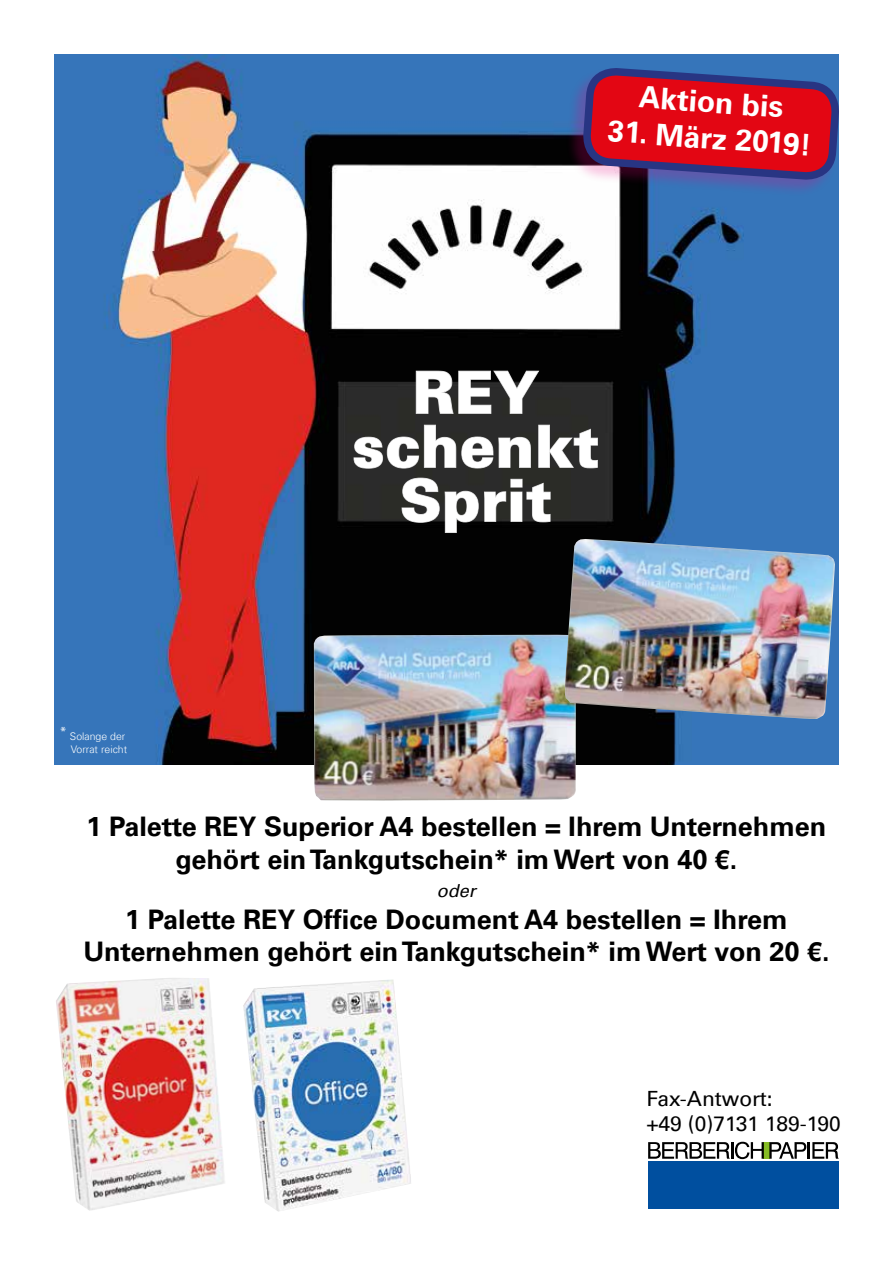
<style>
.page{position:relative;width:893px;height:1263px;background:#fff}
.page>*{position:absolute;margin:0;border:0;box-sizing:border-box;transform-origin:0 0}
.t1{font:900 58.5px/54px "Univers Com 75";color:#fff;text-align:center}
.t2{font:700 30px "Univers Com 65";color:#fff}
.t3{font:700 27px/32.4px "Univers Com 65";color:#000;text-align:center}
.t4{font:21px/25.2px "Univers Com 55 Roman";color:#000}
.t5{font:italic 18px "Univers Com 55";color:#000}
.t6{font:300 10.5px/12.6px "Univers Com 45";color:#fff;text-align:right}
</style>
<div class="page">
<img style="left:54px;top:54px;width:784px;height:711px">
<svg style="left:648px;top:1142px;width:191px;height:17px"></svg>
<div style="left:648px;top:1161px;width:190px;height:47px;background:#004f9f"></div>
<div style="left:566px;top:68px;width:273px;height:129px;background:#e6007d;opacity:.23"></div>
<svg style="left:579px;top:64px;width:260px;height:286px"></svg>
<img style="left:56px;top:978px;width:169px;height:233px">
<img style="left:243px;top:979px;width:168px;height:232px">
<svg style="left:415px;top:370px;width:124px;height:44px"></svg>
<svg style="left:353px;top:424px;width:178px;height:45px"></svg>
<svg style="left:538px;top:424px;width:60px;height:45px"></svg>
<svg style="left:401px;top:477px;width:150px;height:56px"></svg>
<img style="left:314px;top:635px;width:262px;height:165px">
<img style="left:565px;top:539px;width:270px;height:180px">
<p class="t6" style="left:61px;top:730px;width:68px"><sup>*</sup> Solange der<br>Vorrat reicht</p>
<p class="t2" style="left:641px;top:79px;width:146px;rotate:4deg">Aktion bis</p>
<p class="t2" style="left:609px;top:113px;width:206px;rotate:4deg">31. März 2019!</p>
<h1 class="t1" style="left:352px;top:365px;width:249px">REY schenkt<br>Sprit</h1>
<p class="t3" style="left:87px;top:811px;width:741px">1 Palette REY Superior A4 bestellen = Ihrem Unternehmen gehört ein Tankgutschein* im Wert von 40 €.</p>
<p class="t5" style="left:437px;top:879px;width:41px">oder</p>
<p class="t3" style="left:84px;top:903px;width:747px">1 Palette REY Office Document A4 bestellen = Ihrem<br>Unternehmen gehört ein Tankgutschein* im Wert von 20 €.</p>
<p class="t4" style="left:646px;top:1086px;width:196px">Fax-Antwort:<br>+49 (0)7131 189-190</p>
</div>
